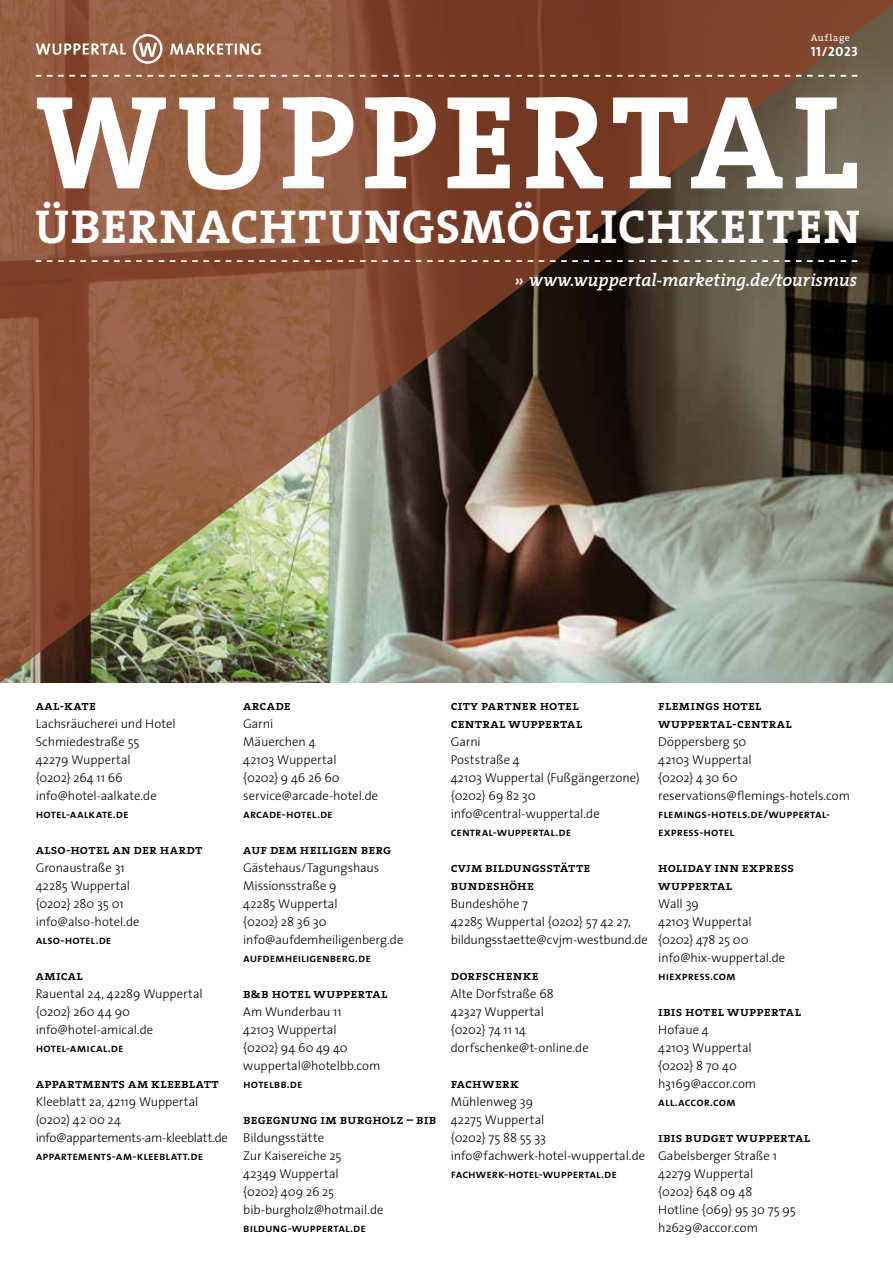
<style>
.page{position:relative;width:893px;height:1263px;background:#fff}
.page>*{position:absolute;margin:0;border:0;box-sizing:border-box;transform-origin:0 0}
.t1{font:700 134.55px "The Serif";letter-spacing:.05em;color:#fff}
.t2{font:700 47.85px "The Serif";letter-spacing:.03em;color:#fff}
.t3{font:italic 600 18px "The Serif";letter-spacing:-.01em;color:#fff}
.t4{font:13.5px/18px "The Serif Semi Bold Caps";letter-spacing:.01em;color:#000}
.t5{font:13.5px "The Sans Bold Caps";letter-spacing:.05em;color:#fff}
.t6{font:300 12.75px/18px "The Sans";letter-spacing:-.005em;color:#000}
.t7{font:12px/18px "The Mix Semi Bold Caps";letter-spacing:.005em;color:#000}
.t8{font:9.75px "The Serif";letter-spacing:.07em;color:#fff}
</style>
<div class="page">
<img style="left:0;top:0;width:893px;height:682px">
<svg style="left:36px;top:75px;width:821px;height:2px"></svg>
<svg style="left:36px;top:260px;width:821px;height:2px"></svg>
<div style="left:133px;top:34px;width:30px;height:30px;border:2px solid #fff;border-radius:50%"></div>
<svg style="left:36px;top:43px;width:90px;height:12px"></svg>
<svg style="left:170px;top:43px;width:91px;height:12px"></svg>
<svg style="left:139px;top:43px;width:18px;height:14px"></svg>
<p class="t8" style="left:811px;top:30px;width:41px">Auflage</p>
<p class="t5" style="left:811px;top:40px;width:49px">11/2023</p>
<h1 class="t1" style="left:36px;top:30px;width:824px">WUPPERTAL</h1>
<h2 class="t2" style="left:35px;top:187px;width:826px">ÜBERNACHTUNGSMÖGLICHKEITEN</h2>
<h3 class="t3" style="left:515px;top:265px;width:344px">» www.wuppertal-marketing.de/tourismus</h3>
<p class="t4" style="left:36px;top:696px;width:62px">aal-kate</p>
<p class="t6" style="left:36px;top:714px;width:141px">Lachsräucherei und Hotel<br>Schmiedestraße 55<br>42279 Wuppertal<br>{0202} 264 11 66 info@hotel-aalkate.de</p>
<p class="t7" style="left:36px;top:804px;width:94px">hotel-aalkate.de</p>
<p class="t4" style="left:36px;top:840px;width:168px">also-hotel an der hardt</p>
<p class="t6" style="left:36px;top:858px;width:105px">Gronaustraße 31<br>42285 Wuppertal {0202} 280 35 01 info@also-hotel.de</p>
<p class="t7" style="left:36px;top:930px;width:77px">also-hotel.de</p>
<p class="t4" style="left:36px;top:966px;width:49px">amical</p>
<p class="t6" style="left:36px;top:984px;width:169px">Rauental 24, 42289 Wuppertal {0202} 260 44 90 info@hotel-amical.de</p>
<p class="t7" style="left:36px;top:1038px;width:90px">hotel-amical.de</p>
<p class="t4" style="left:36px;top:1074px;width:185px">appartments am kleeblatt</p>
<p class="t6" style="left:36px;top:1092px;width:194px">Kleeblatt 2a, 42119 Wuppertal (0202) 42 00 24 info@appartements-am-kleeblatt.de</p>
<p class="t7" style="left:36px;top:1146px;width:169px">appartements-am-kleeblatt.de</p>
<p class="t4" style="left:243px;top:696px;width:49px">arcade</p>
<p class="t6" style="left:243px;top:714px;width:136px">Garni<br>Mäuerchen 4<br>42103 Wuppertal<br>{0202} 9 46 26 60 service@arcade-hotel.de</p>
<p class="t7" style="left:243px;top:804px;width:91px">arcade-hotel.de</p>
<p class="t4" style="left:243px;top:840px;width:149px">auf dem heiligen berg</p>
<p class="t6" style="left:243px;top:858px;width:162px">Gästehaus/Tagungshaus<br>Missionsstraße 9<br>42285 Wuppertal<br>{0202} 28 36 30 info@aufdemheiligenberg.de</p>
<p class="t7" style="left:243px;top:948px;width:129px">aufdemheiligenberg.de</p>
<p class="t4" style="left:243px;top:984px;width:146px">b&amp;b hotel wuppertal</p>
<p class="t6" style="left:243px;top:1002px;width:139px">Am Wunderbau 11<br>42103 Wuppertal<br>{0202} 94 60 49 40 wuppertal@hotelbb.com</p>
<p class="t7" style="left:243px;top:1074px;width:61px">hotelbb.de</p>
<p class="t4" style="left:243px;top:1110px;width:195px">begegnung im burgholz – bib</p>
<p class="t6" style="left:243px;top:1128px;width:142px">Bildungsstätte<br>Zur Kaisereiche 25<br>42349 Wuppertal<br>{0202} 409 26 25 bib-burgholz@hotmail.de</p>
<p class="t7" style="left:243px;top:1218px;width:124px">bildung-wuppertal.de</p>
<p class="t4" style="left:451px;top:696px;width:133px">city partner hotel central wuppertal</p>
<p class="t6" style="left:451px;top:732px;width:190px">Garni<br>Poststraße 4<br>42103 Wuppertal (Fußgängerzone) {0202} 69 82 30 info@central-wuppertal.de</p>
<p class="t7" style="left:451px;top:822px;width:122px">central-wuppertal.de</p>
<p class="t4" style="left:451px;top:858px;width:141px">cvjm bildungsstätte bundeshöhe</p>
<p class="t6" style="left:451px;top:894px;width:199px">Bundeshöhe 7<br>42285 Wuppertal {0202} 57 42 27, bildungsstaette@cvjm-westbund.de</p>
<p class="t4" style="left:451px;top:966px;width:90px">dorfschenke</p>
<p class="t6" style="left:451px;top:984px;width:140px">Alte Dorfstraße 68<br>42327 Wuppertal<br>{0202} 74 11 14 dorfschenke@t-online.de</p>
<p class="t4" style="left:451px;top:1074px;width:70px">fachwerk</p>
<p class="t6" style="left:451px;top:1092px;width:196px">Mühlenweg 39<br>42275 Wuppertal<br>{0202} 75 88 55 33 info@fachwerk-hotel-wuppertal.de</p>
<p class="t7" style="left:451px;top:1164px;width:168px">fachwerk-hotel-wuppertal.de</p>
<p class="t4" style="left:658px;top:696px;width:135px">flemings hotel wuppertal-central</p>
<p class="t6" style="left:658px;top:732px;width:193px">Döppersberg 50<br>42103 Wuppertal<br>{0202} 4 30 60 reservations@flemings-hotels.com</p>
<p class="t7" style="left:658px;top:804px;width:173px">flemings-hotels.de/wuppertal&shy;express-hotel</p>
<p class="t4" style="left:658px;top:858px;width:137px">holiday inn express wuppertal</p>
<p class="t6" style="left:658px;top:894px;width:129px">Wall 39<br>42103 Wuppertal {0202} 478 25 00 info@hix-wuppertal.de</p>
<p class="t7" style="left:658px;top:966px;width:79px">hiexpress.com</p>
<p class="t4" style="left:658px;top:1002px;width:144px">ibis hotel wuppertal</p>
<p class="t6" style="left:658px;top:1020px;width:100px">Hofaue 4<br>42103 Wuppertal {0202} 8 70 40 h3169@accor.com</p>
<p class="t7" style="left:658px;top:1092px;width:79px">all.accor.com</p>
<p class="t4" style="left:658px;top:1128px;width:153px">ibis budget wuppertal</p>
<p class="t6" style="left:658px;top:1146px;width:139px">Gabelsberger Straße 1<br>42279 Wuppertal<br>{0202} 648 09 48<br>Hotline {069} 95 30 75 95 h2629@accor.com</p>
</div>
